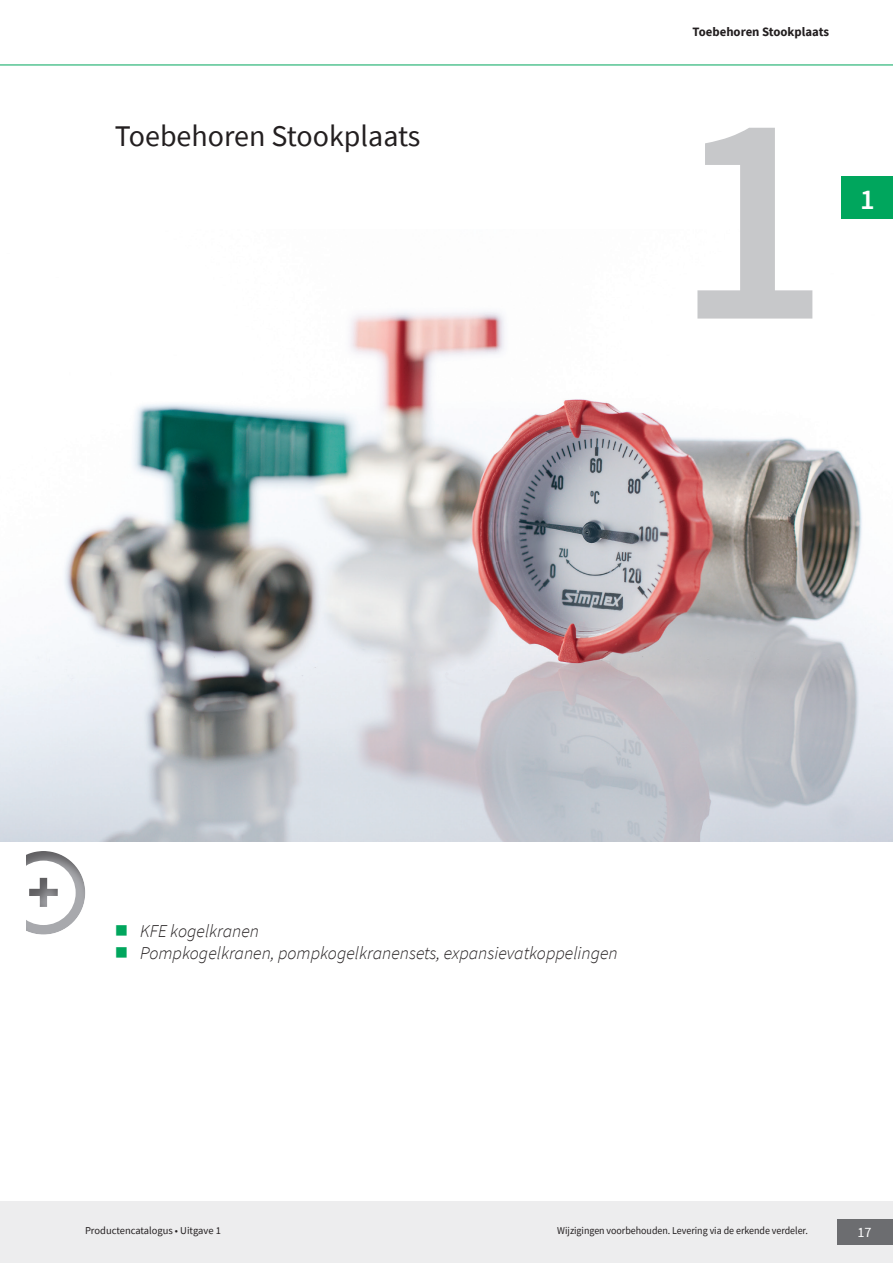
<style>
.page{position:relative;width:893px;height:1263px;background:#fff}
.page>*{position:absolute;margin:0;border:0;box-sizing:border-box;transform-origin:0 0}
.t1{font:600 300px "Source Sans Pro";color:#c7c8ca}
.t2{font:900 60.75px "Source Sans Pro";color:#a8a9ad}
.t3{font:30px "Source Sans Pro";color:#231f20}
.t4{font:600 28.5px "Source Sans Pro";color:#fff}
.t5{font:italic 300 18px/21.6px "Source Sans Pro";color:#231f20}
.t6{font:14.25px "Source Sans Pro";color:#fff}
.t7{font:700 12.75px "Source Sans Pro";color:#231f20}
.t8{font:10.5px "Source Sans Pro";letter-spacing:-.005em;color:#231f20;scale:.95 1}
.t9{font:10.5px "Source Sans Pro";letter-spacing:-.005em;color:#231f20}
</style>
<div class="page">
<div style="left:0;top:1201px;width:893px;height:62px;background:#ededee"></div>
<div style="left:838px;top:1219px;width:55px;height:26px;background:#6c6d70"></div>
<div style="left:842px;top:176px;width:51px;height:43px;background:#00a65d"></div>
<hr style="left:0;top:65px;width:893px;height:1px;background:#00a65d">
<div style="left:0;top:849px;width:191px;height:84px;background:#231f20;opacity:.5"></div>
<img style="left:0;top:311px;width:893px;height:531px">
<svg style="left:116px;top:925px;width:11px;height:8px"></svg>
<p class="t7" style="left:693px;top:23px;width:138px">Toebehoren Stookplaats</p>
<h3 class="t3" style="left:115px;top:117px;width:307px">Toebehoren Stookplaats</h3>
<h1 class="t1" style="left:675px;top:22px;width:155px">1</h1>
<h3 class="t4" style="left:860px;top:181px;width:16px">1</h3>
<h2 class="t2" style="left:27px;top:850px;width:34px">+</h2>
<p class="t5" style="left:140px;top:920px;width:479px">KFE kogelkranen<br>Pompkogelkranen, pompkogelkranensets, expansievatkoppelingen</p>
<p class="t9" style="left:85px;top:1224px;width:137px">Productencatalogus • Uitgave 1</p>
<p class="t8" style="left:557px;top:1224px;width:265px">Wijzigingen voorbehouden. Levering via de erkende verdeler.</p>
<p class="t6" style="left:857px;top:1223px;width:16px">17</p>
</div>
